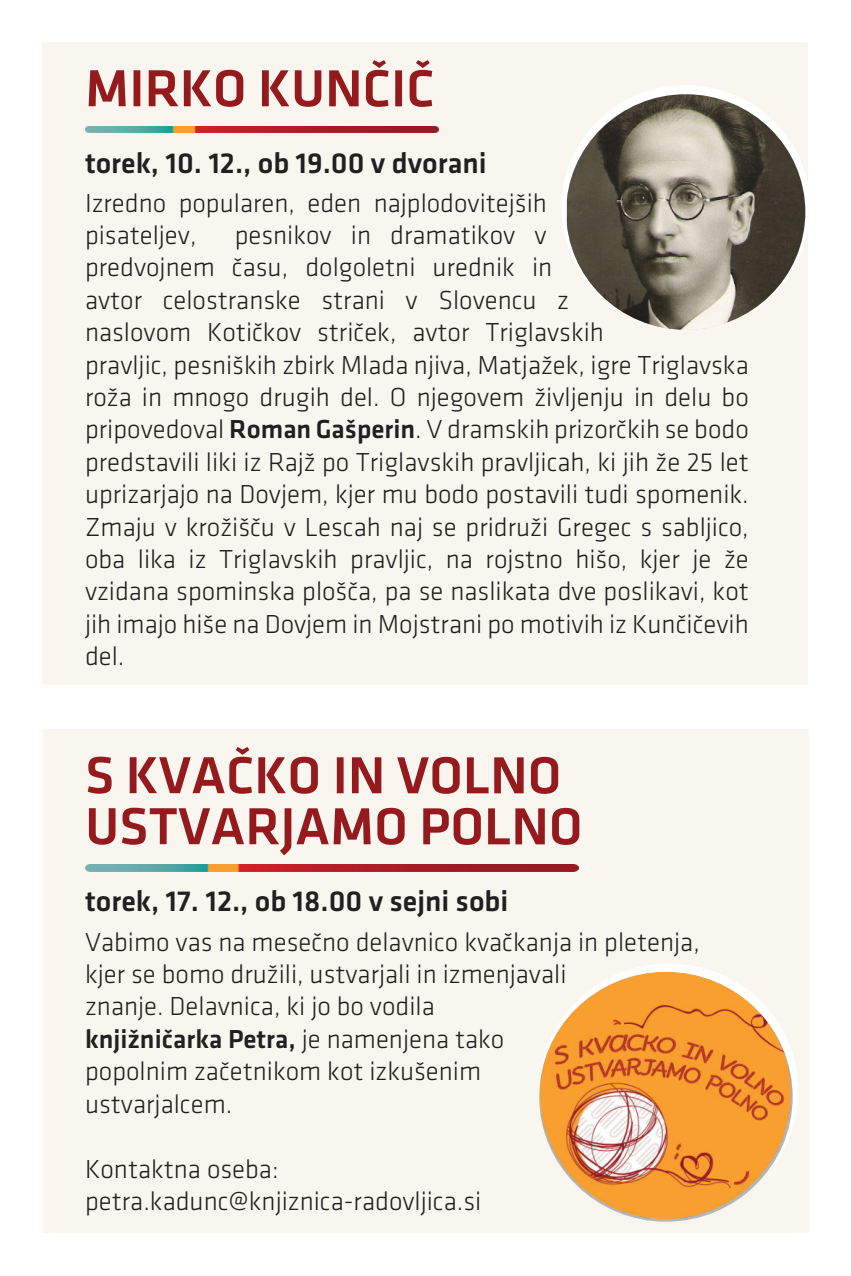
<style>
.page{position:relative;width:851px;height:1276px;background:#fff}
.page>*{position:absolute;margin:0;border:0;box-sizing:border-box;transform-origin:0 0}
.t1{font:500 54px/51px "Klavika";color:#951a1e}
.t2{font:500 30px "Klavika";color:#231f20}
.t3{font:300 27px/32.4px "Klavika";color:#231f20}
.s1{font-weight:500}
</style>
<div class="page">
<div style="left:43px;top:729px;width:765px;height:504px;background:#f9f5ef"></div>
<img style="left:540px;top:972px;width:252px;height:246px">
<img style="left:85px;top:864px;width:493px;height:7px">
<div style="left:43px;top:43px;width:765px;height:642px;background:#f9f5ef"></div>
<svg style="left:566px;top:94px;width:239px;height:236px"></svg>
<img style="left:567px;top:94px;width:238px;height:236px;border-radius:50%">
<img style="left:85px;top:126px;width:353px;height:6px">
<h1 class="t1" style="left:85px;top:67px;width:351px">MIRKO KUNČIČ</h1>
<p class="t2" style="left:85px;top:151px;width:403px">torek, 10. 12., ob 19.00 v dvorani</p>
<p class="t3" style="left:85px;top:189px;width:463px">Izredno popularen, eden najplodovitejših pisateljev,</p>
<p class="t3" style="left:85px;top:221px;width:665px;text-indent:150px">pesnikov in dramatikov v<br>predvojnem času, dolgoletni urednik in<br>avtor celostranske strani v Slovencu z<br>naslovom Kotičkov striček, avtor Triglavskih<br>pravljic, pesniških zbirk Mlada njiva, Matjažek, igre Triglavska roža in mnogo drugih del. O njegovem življenju in delu bo pripovedoval <span class="s1">Roman Gašperin</span>. V dramskih prizorčkih se bodo predstavili liki iz Rajž po Triglavskih pravljicah, ki jih že 25 let uprizarjajo na Dovjem, kjer mu bodo postavili tudi spomenik.<br>Zmaju v krožišču v Lescah naj se pridruži Gregec s sabljico, oba lika iz Triglavskih pravljic, na rojstno hišo, kjer je že vzidana spominska plošča, pa se naslikata dve poslikavi, kot jih imajo hiše na Dovjem in Mojstrani po motivih iz Kunčičevih del.</p>
<h1 class="t1" style="left:85px;top:754px;width:499px">S KVAČKO IN VOLNO<br>USTVARJAMO POLNO</h1>
<p class="t2" style="left:85px;top:888px;width:424px">torek, 17. 12., ob 18.00 v sejni sobi</p>
<p class="t3" style="left:85px;top:927px;width:616px">Vabimo vas na mesečno delavnico kvačkanja in pletenja, kjer se bomo družili, ustvarjali in izmenjavali<br>znanje. Delavnica, ki jo bo vodila<br><span class="s1">knjižničarka Petra,</span> je namenjena tako<br>popolnim začetnikom kot izkušenim<br>ustvarjalcem.</p>
<p class="t3" style="left:85px;top:1154px;width:397px">Kontaktna oseba: petra.kadunc@knjiznica-radovljica.si</p>
</div>
